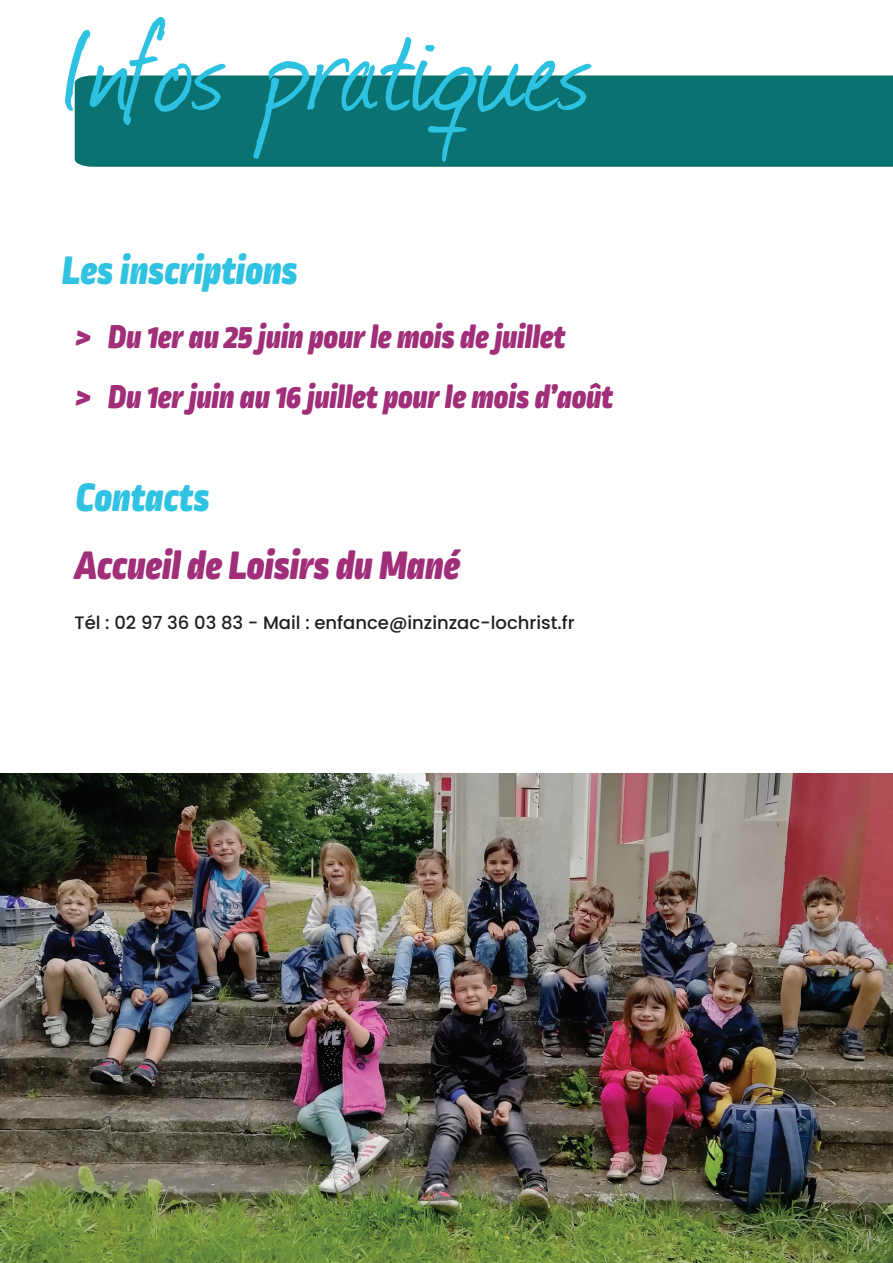
<style>
.page{position:relative;width:893px;height:1263px;background:#fff}
.page>*{position:absolute;margin:0;border:0;box-sizing:border-box;transform-origin:0 0}
.t1{font:145.5px "Journal";letter-spacing:.005em;color:#2dc2e2}
.t2{font:italic 900 42px "Ropa Soft Pro";letter-spacing:.005em;color:#30c2e1}
.t3{font:italic 900 42px "Ropa Soft Pro";color:#a02e78}
.t4{font:italic 900 34.5px/60px "Ropa Soft Pro";color:#a02e78}
.t5{font:500 18px "Poppins";color:#231f20}
</style>
<div class="page">
<div style="left:75px;top:75px;width:818px;height:92px;background:#0a7270"></div>
<img style="left:0;top:773px;width:893px;height:490px">
<h1 class="t1" style="left:57px;top:-32px;width:537px">Infos pratiques</h1>
<p class="t2" style="left:62px;top:244px;width:237px">Les inscriptions</p>
<p class="t4" style="left:76px;top:308px;width:539px">&gt; Du 1er au 25 juin pour le mois de juillet<br>&gt; Du 1er juin au 16 juillet pour le mois d’août</p>
<p class="t2" style="left:76px;top:472px;width:135px">Contacts</p>
<p class="t3" style="left:75px;top:540px;width:387px">Accueil de Loisirs du Mané</p>
<p class="t5" style="left:75px;top:612px;width:502px">Tél : 02 97 36 03 83 - Mail : enfance@inzinzac-lochrist.fr</p>
</div>
